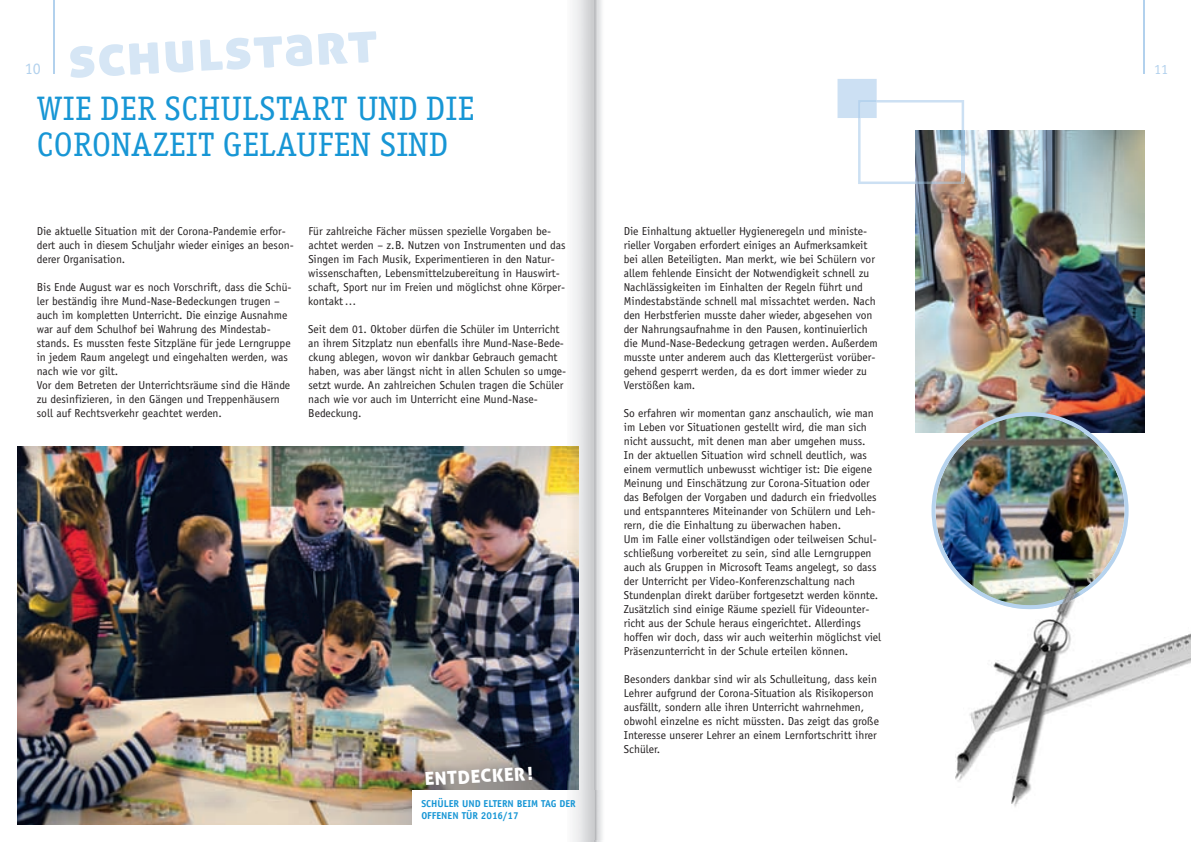
<style>
.page{position:relative;width:1191px;height:842px;background:#fff}
.page>*{position:absolute;margin:0;border:0;box-sizing:border-box;transform-origin:0 0}
.t1{font:58.6px "Aller Display";color:#d6e6f5}
.t2{font:34.1px/35.4px "Officina Serif Std";letter-spacing:.015em;color:#1796d5}
.t3{font:18px "Aller Display";color:#fff}
.t4{font:16px "Officina Sans";color:#b2d1ed}
.t5{font:14px "Officina Sans";color:#b2d1ed}
.t6{font:11.5px/14px "Officina Sans";color:#231f20}
.t7{font:700 10px/12px "Officina Sans";color:#1796d5}
</style>
<div class="page">
<img style="left:915px;top:130px;width:229px;height:302px">
<img style="left:955px;top:610px;width:236px;height:197px">
<img style="left:17px;top:446px;width:550px;height:379px">
<svg style="left:837px;top:79px;width:127px;height:105px"></svg>
<div style="left:412px;top:791px;width:194px;height:48px;background:#fff"></div>
<hr style="left:53px;top:0;width:1px;height:74px;background:#b2d1ed">
<hr style="left:1143px;top:0;width:1px;height:74px;background:#b2d1ed">
<img style="left:573px;top:0;width:30px;height:842px">
<img style="left:567px;top:446px;width:11px;height:345px">
<img style="left:573px;top:791px;width:30px;height:48px">
<img style="left:931px;top:412px;width:197px;height:198px">
<img style="left:941px;top:562px;width:5px;height:18px">
<img style="left:946px;top:562px;width:161px;height:47px">
<img style="left:951px;top:562px;width:151px;height:43px">
<h3 class="t4" style="left:25px;top:62px;width:18px">10</h3>
<h1 class="t1" style="left:66px;top:24px;width:311px;rotate:-3deg">schulstart</h1>
<h2 class="t2" style="left:37px;top:91px;width:439px">WIE DER SCHULSTART UND DIE<br>CORONAZEIT GELAUFEN SIND</h2>
<p class="t6" style="left:37px;top:225px;width:258px">Die aktuelle Situation mit der Corona-Pandemie erfor&shy;dert auch in diesem Schuljahr wieder einiges an beson&shy;derer Organisation.</p>
<p class="t6" style="left:37px;top:281px;width:256px">Bis Ende August war es noch Vorschrift, dass die Schü&shy;ler beständig ihre Mund-Nase-Bedeckungen trugen – auch im kompletten Unterricht. Die einzige Ausnahme war auf dem Schulhof bei Wahrung des Mindestab&shy;stands. Es mussten feste Sitzpläne für jede Lerngruppe in jedem Raum angelegt und eingehalten werden, was nach wie vor gilt.<br>Vor dem Betreten der Unterrichtsräume sind die Hände zu desinfizieren, in den Gängen und Treppenhäusern soll auf Rechtsverkehr geachtet werden.</p>
<p class="t6" style="left:308px;top:225px;width:259px">Für zahlreiche Fächer müssen spezielle Vorgaben be&shy;achtet werden – z.B. Nutzen von Instrumenten und das Singen im Fach Musik, Experimentieren in den Natur&shy;wissenschaften, Lebensmittelzubereitung in Hauswirt&shy;schaft, Sport nur im Freien und möglichst ohne Körper&shy;kontakt…</p>
<p class="t6" style="left:308px;top:323px;width:259px">Seit dem 01. Oktober dürfen die Schüler im Unterricht an ihrem Sitzplatz nun ebenfalls ihre Mund-Nase-Bede&shy;ckung ablegen, wovon wir dankbar Gebrauch gemacht haben, was aber längst nicht in allen Schulen so umge&shy;setzt wurde. An zahlreichen Schulen tragen die Schüler nach wie vor auch im Unterricht eine Mund-Nase-Bedeckung.</p>
<h3 class="t3" style="left:424px;top:769px;width:110px;rotate:-3deg">enTdecker!</h3>
<p class="t7" style="left:421px;top:799px;width:156px">SCHÜLER UND ELTERN BEIM TAG DER<br>OFFENEN TÜR 2016/17</p>
<p class="t6" style="left:623px;top:225px;width:256px">Die Einhaltung aktueller Hygieneregeln und ministe&shy;rieller Vorgaben erfordert einiges an Aufmerksamkeit bei allen Beteiligten. Man merkt, wie bei Schülern vor allem fehlende Einsicht der Notwendigkeit schnell zu Nachlässigkeiten im Einhalten der Regeln führt und Mindestabstände schnell mal missachtet werden. Nach den Herbstferien musste daher wieder, abgesehen von der Nahrungsaufnahme in den Pausen, kontinuierlich die Mund-Nase-Bedeckung getragen werden. Außerdem musste unter anderem auch das Klettergerüst vorüber&shy;gehend gesperrt werden, da es dort immer wieder zu Verstößen kam.</p>
<p class="t6" style="left:623px;top:407px;width:259px">So erfahren wir momentan ganz anschaulich, wie man im Leben vor Situationen gestellt wird, die man sich nicht aussucht, mit denen man aber umgehen muss.<br>In der aktuellen Situation wird schnell deutlich, was einem vermutlich unbewusst wichtiger ist: Die eigene Meinung und Einschätzung zur Corona-Situation oder das Befolgen der Vorgaben und dadurch ein friedvolles und entspannteres Miteinander von Schülern und Leh&shy;rern, die die Einhaltung zu überwachen haben.<br>Um im Falle einer vollständigen oder teilweisen Schul&shy;schließung vorbereitet zu sein, sind alle Lerngruppen auch als Gruppen in Microsoft Teams angelegt, so dass der Unterricht per Video-Konferenzschaltung nach Stundenplan direkt darüber fortgesetzt werden könnte.<br>Zusätzlich sind einige Räume speziell für Videounter&shy;richt aus der Schule heraus eingerichtet. Allerdings hoffen wir doch, dass wir auch weiterhin möglichst viel Präsenzunterricht in der Schule erteilen können.</p>
<p class="t6" style="left:624px;top:673px;width:257px">Besonders dankbar sind wir als Schulleitung, dass kein Lehrer aufgrund der Corona-Situation als Risikoperson ausfällt, sondern alle ihren Unterricht wahrnehmen, obwohl einzelne es nicht müssten. Das zeigt das große Interesse unserer Lehrer an einem Lernfortschritt ihrer Schüler.</p>
<p class="t5" style="left:1154px;top:64px;width:15px">11</p>
</div>
